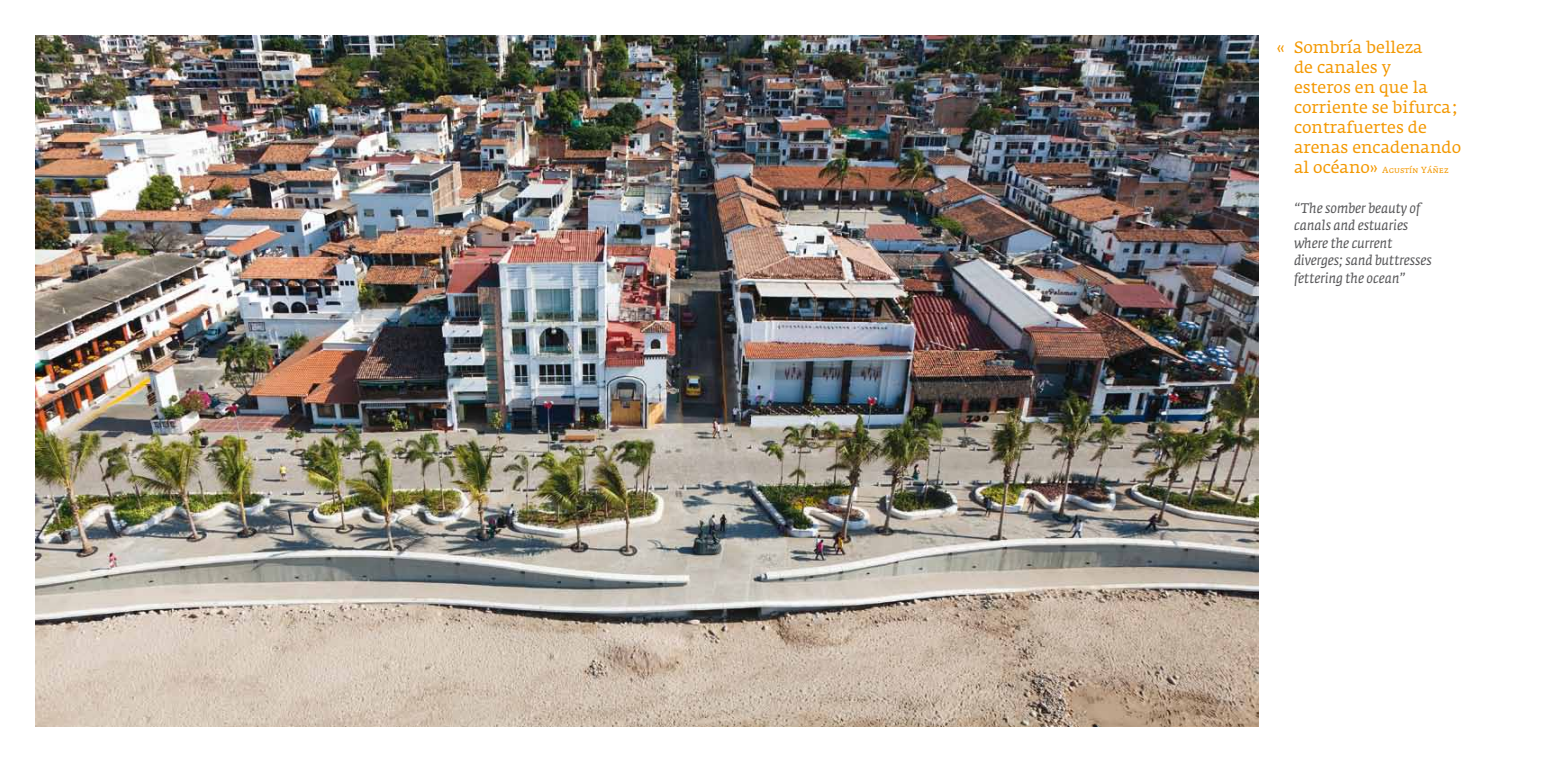
<style>
.page{position:relative;width:1560px;height:762px;background:#fff}
.page>*{position:absolute;margin:0;border:0;box-sizing:border-box;transform-origin:0 0}
.t1{font:16.25px/20px "Fedra Serif A";color:#f39800}
.t2{font:italic 13.75px/17.5px "Fedra Serif A";color:#58585a}
.t3{font:8.75px "Fedra Serif A Book SC";color:#f39800}
.s1{font-family:"Fedra Serif A";font-size:16.25px}
</style>
<div class="page">
<img style="left:35px;top:35px;width:1223px;height:691px">
<p class="t1" style="left:1293px;top:38px;width:168px;text-indent:-18px">« Sombría belleza<br>de canales y<br>esteros en que la corriente se bifurca; contrafuertes de arenas encadenando</p>
<p class="t3" style="left:1293px;top:165px;width:156px"><span class="s1">al océano»</span> Agustín Yáñez</p>
<p class="t2" style="left:1293px;top:199px;width:139px">“The somber beauty of canals and estuaries where the current diverges; sand buttresses fettering the ocean”</p>
</div>
